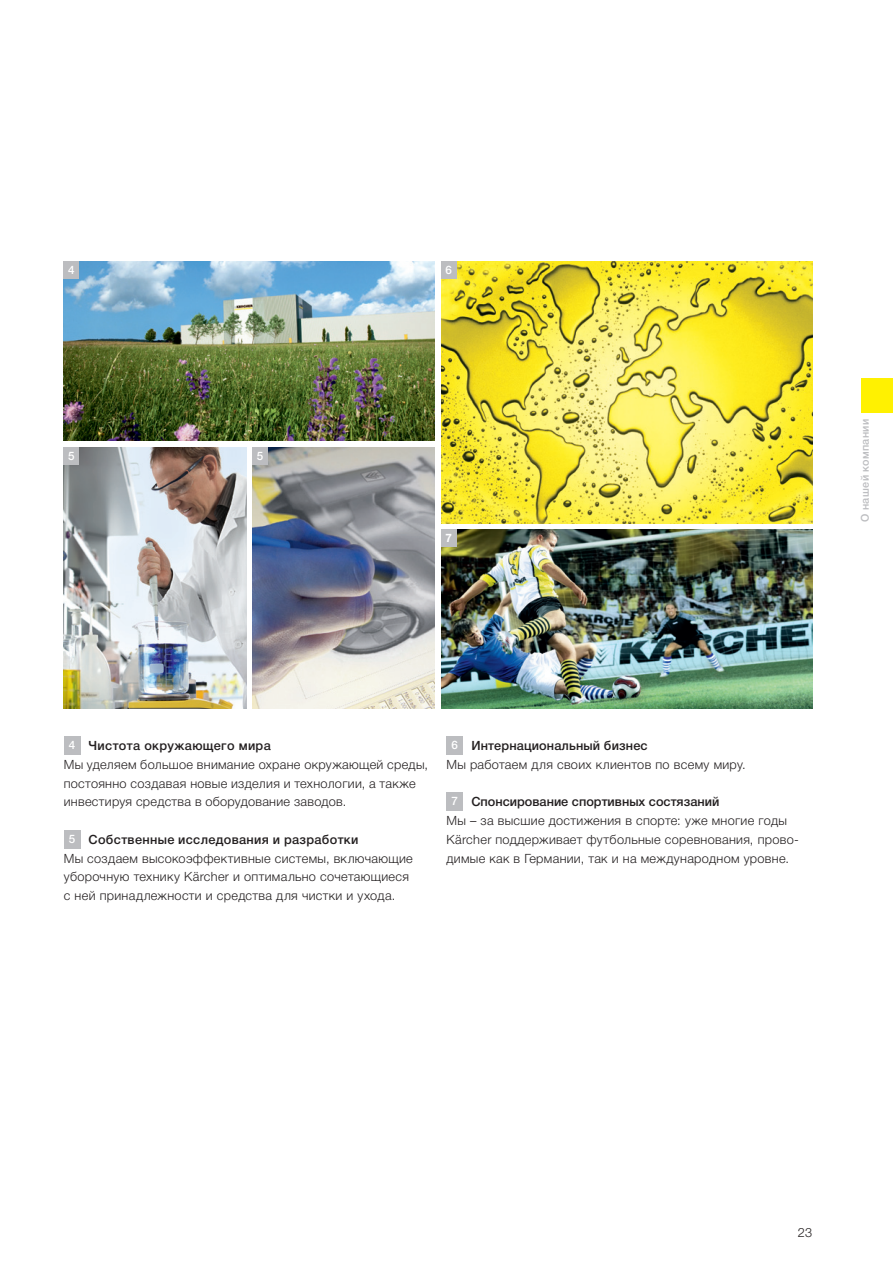
<style>
.page{position:relative;width:893px;height:1263px;background:#fff}
.page>*{position:absolute;margin:0;border:0;box-sizing:border-box;transform-origin:0 0}
.t1{font:300 12.75px/18.8px "Helvetica Neue Cyr";letter-spacing:.025em;color:#231f20}
.t2{font:300 12.75px "Helvetica Neue LT Pro";color:#231f20}
.t3{font:500 11.7px "Helvetica Neue LT Pro";color:#fff}
.t4{font:700 11.7px "Helvetica Neue LT Pro";color:#fff}
.t5{font:500 10.8px "Helvetica Neue Cyr";letter-spacing:.03em;color:#bcbdc0}
.s1{font-family:"Helvetica Neue LT Pro";font-weight:500;font-size:11.7px;color:#fff}
.s2{font-weight:500}
.s3{font-family:"Helvetica Neue LT Pro"}
</style>
<div class="page">
<img style="left:252px;top:447px;width:183px;height:262px">
<div style="left:861px;top:378px;width:32px;height:34px;background:#fff101"></div>
<img style="left:64px;top:447px;width:182px;height:262px">
<img style="left:441px;top:261px;width:371px;height:262px">
<img style="left:64px;top:261px;width:371px;height:180px">
<img style="left:441px;top:529px;width:371px;height:180px">
<div style="left:441px;top:529px;width:15px;height:17px;background:#bcbdc0"></div>
<div style="left:441px;top:261px;width:15px;height:18px;background:#bcbdc0"></div>
<div style="left:64px;top:261px;width:15px;height:18px;background:#bcbdc0"></div>
<div style="left:64px;top:447px;width:15px;height:17px;background:#bcbdc0"></div>
<div style="left:64px;top:736px;width:16px;height:19px;background:#bcbdc0"></div>
<div style="left:64px;top:830px;width:16px;height:18px;background:#bcbdc0"></div>
<div style="left:446px;top:736px;width:17px;height:19px;background:#bcbdc0"></div>
<div style="left:446px;top:792px;width:17px;height:19px;background:#bcbdc0"></div>
<div style="left:252px;top:447px;width:16px;height:17px;background:#bcbdc0"></div>
<p class="t3" style="left:68px;top:263px;width:8px">4</p>
<p class="t3" style="left:446px;top:263px;width:8px">6</p>
<p class="t3" style="left:68px;top:448px;width:8px">5</p>
<p class="t3" style="left:257px;top:448px;width:8px">5</p>
<p class="t4" style="left:446px;top:530px;width:8px">7</p>
<p class="t5" style="left:859px;top:522px;width:104px;rotate:-90deg">О нашей компании</p>
<p class="t1" style="left:64px;top:736px;width:366px;text-indent:5px"><span class="s1">4</span> <span class="s2">Чистота окружающего мира<br></span>Мы уделяем большое внимание охране окружающей среды, постоянно создавая новые изделия и технологии, а также инвестируя средства в оборудование заводов.</p>
<p class="t1" style="left:64px;top:830px;width:351px;text-indent:5px"><span class="s1">5</span> <span class="s2">Собственные исследования и разработки<br></span>Мы создаем высокоэффективные системы, включающие уборочную технику K<span class="s3">ä</span>rcher и оптимально сочетающиеся с ней принадлежности и средства для чистки и ухода.</p>
<p class="t1" style="left:446px;top:736px;width:301px;text-indent:5px"><span class="s1">6</span> <span class="s2">Интернациональный бизнес<br></span>Мы работаем для своих клиентов по всему миру.</p>
<p class="t1" style="left:446px;top:793px;width:354px;text-indent:5px"><span class="s1">7</span> <span class="s2">Спонсирование спортивных состязаний<br></span>Мы – за высшие достижения в спорте: уже многие годы K<span class="s3">ä</span>rcher поддерживает футбольные соревнования, прово&shy;димые как в Германии, так и на международном уровне.</p>
<p class="t2" style="left:798px;top:1225px;width:16px">23</p>
</div>
